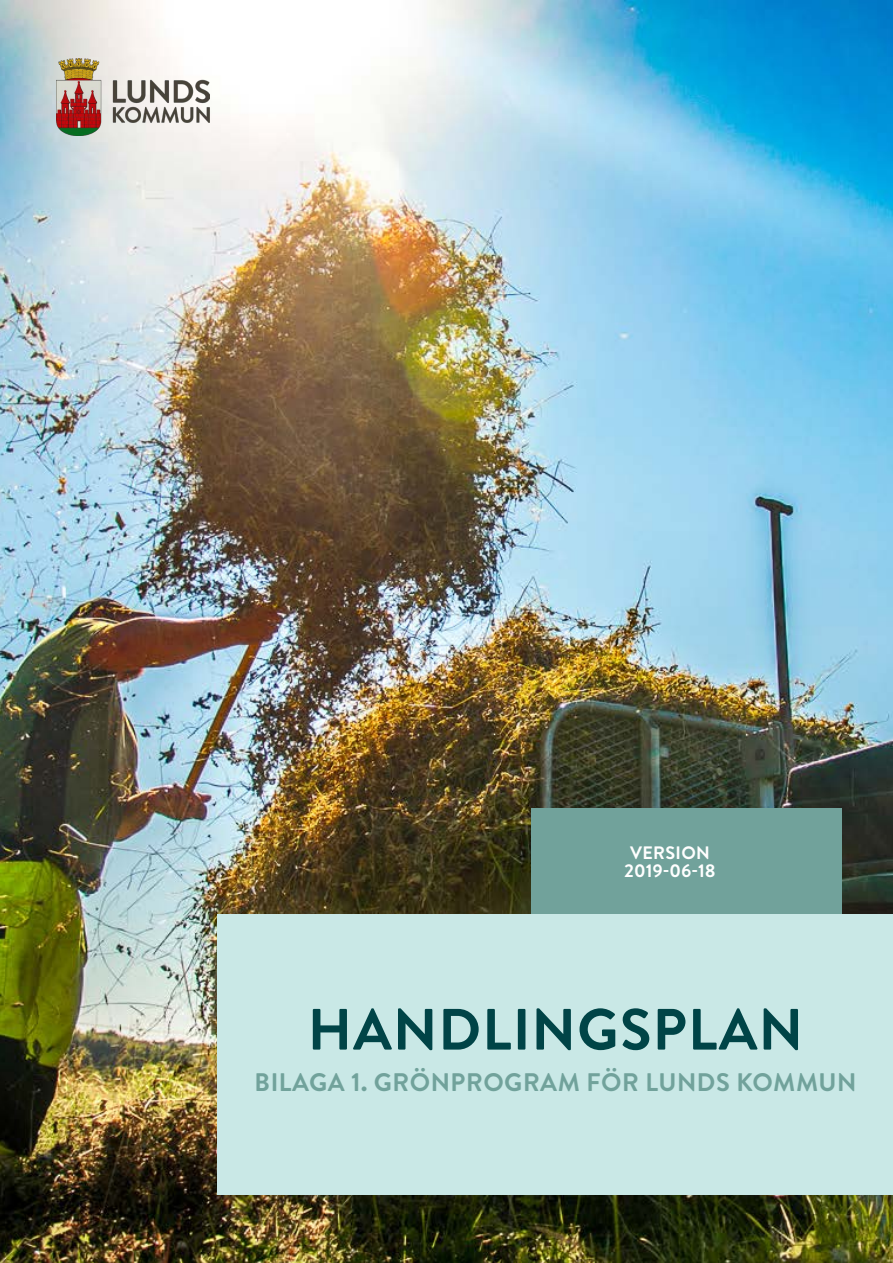
<style>
.page{position:relative;width:893px;height:1263px;background:#fff}
.page>*{position:absolute;margin:0;border:0;box-sizing:border-box;transform-origin:0 0}
.GP__Kapitelrubrik_1{font:700 58.2px "Brandon Text";letter-spacing:.02em;color:#004447}
.GP__Rubrik1{font:700 25.35px "Brandon Text";letter-spacing:.02em;color:#71a29b}
.GP__Rubrik1-2{font:700 18px/18px "Brandon Text";letter-spacing:.02em;color:#fff;text-align:center}
</style>
<div class="page">
<img style="left:0;top:0;width:893px;height:1263px">
<img style="left:57px;top:59px;width:152px;height:77px">
<div style="left:218px;top:914px;width:675px;height:280px;background:#c9e8e6"></div>
<div style="left:532px;top:808px;width:310px;height:106px;background:#71a29b"></div>
<p class="GP__Rubrik1-2" style="left:624px;top:843px;width:93px">VERSION<br>2019-06-18</p>
<p class="GP__Kapitelrubrik_1" style="left:308px;top:989px;width:497px">HANDLINGSPLAN</p>
<p class="GP__Rubrik1" style="left:255px;top:1065px;width:603px">BILAGA 1. GRÖNPROGRAM FÖR LUNDS KOMMUN</p>
</div>
